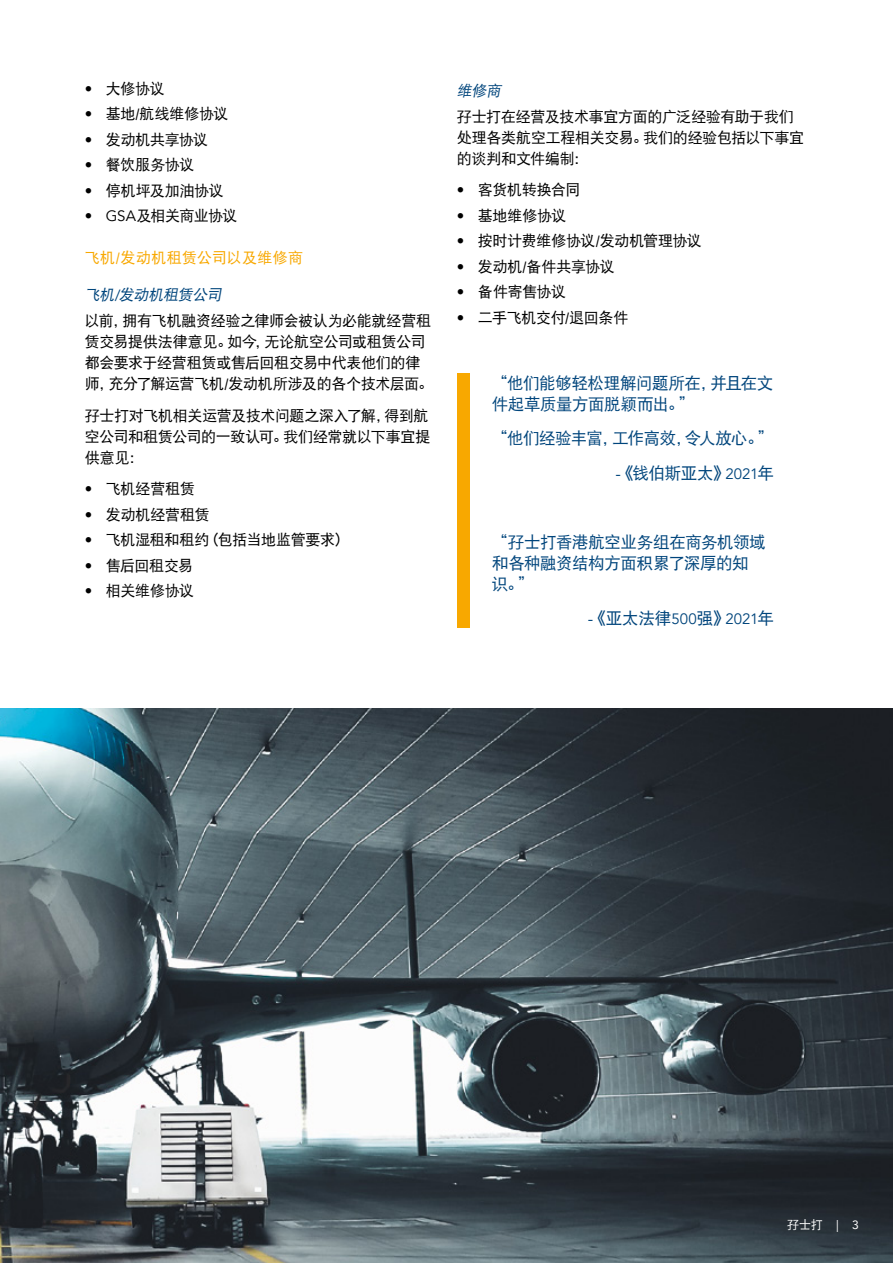
<style>
.page{position:relative;width:893px;height:1263px;background:#fff}
.page>*{position:absolute;margin:0;border:0;box-sizing:border-box;transform-origin:0 0}
.t1{font:16.5px/21px "DFP Hei W5";letter-spacing:-.025em;color:#00457c}
.t2{font:15px/21px "DFP Hei W5";letter-spacing:-.02em;color:#000}
.t3{font:15px "DFP Hei W5";letter-spacing:.02em;color:#f8a800}
.t4{font:15px "DFP Hei W5";letter-spacing:-.04em;color:#000}
.t5{font:italic 15px "DFP Hei W5";color:#00457c}
.t6{font:12px "DFP Hei W5";color:#fff}
.s1{font-family:"Avenir LT Pro"}
.s2{font-family:"DF Hei HK W5"}
.s3{font-style:italic;color:#00457c}
.s4{font-family:"Avenir LT Pro";font-size:15px}
</style>
<div class="page">
<img style="left:0;top:708px;width:893px;height:555px">
<div style="left:457px;top:373px;width:13px;height:254px;background:#f8a800"></div>
<p class="t2" style="left:85px;top:77px;width:82px"><span class="s1">•</span> 大修协议</p>
<p class="t2" style="left:85px;top:103px;width:145px"><span class="s1">•</span> 基地/航线维修协议</p>
<p class="t2" style="left:85px;top:128px;width:125px"><span class="s1">•</span> 发动机共享协议</p>
<p class="t2" style="left:85px;top:154px;width:111px"><span class="s1">•</span> 餐饮服务协议</p>
<p class="t2" style="left:85px;top:179px;width:140px"><span class="s1">•</span> 停机坪及加油协议</p>
<p class="t4" style="left:85px;top:207px;width:154px"><span class="s1">• GSA</span>及相关商业协议</p>
<p class="t3" style="left:85px;top:249px;width:220px">飞机/发动机租赁公司以及维修商</p>
<p class="t5" style="left:85px;top:286px;width:141px">飞机/发动机租赁公司</p>
<p class="t2" style="left:85px;top:310px;width:350px">以前，拥有飞机融资经验之律师会被认为必能就经营租赁交易提供法律意见。如今，无论航空公司或租赁公司都会要求于经营租赁或售后回租交易中代表他们的律师，充分了解运营飞机/发动机所涉及的各个技术层面。</p>
<p class="t2" style="left:85px;top:404px;width:347px"><span class="s2">孖</span>士打对飞机相关运营及技术问题之深入了解，得到航空公司和租赁公司的一致认可。我们经常就以下事宜提供意见：</p>
<p class="t2" style="left:85px;top:478px;width:112px"><span class="s1">•</span> 飞机经营租赁</p>
<p class="t2" style="left:85px;top:503px;width:127px"><span class="s1">•</span> 发动机经营租赁</p>
<p class="t2" style="left:85px;top:529px;width:266px"><span class="s1">•</span> 飞机湿租和租约（包括当地监管要求）</p>
<p class="t2" style="left:85px;top:554px;width:110px"><span class="s1">•</span> 售后回租交易</p>
<p class="t2" style="left:85px;top:580px;width:111px"><span class="s1">•</span> 相关维修协议</p>
<p class="t2" style="left:457px;top:77px;width:338px;line-height:26.2px"><span class="s3">维修商<br></span><span class="s2">孖</span>士打在经营及技术事宜方面的广泛经验有助于我们</p>
<p class="t2" style="left:457px;top:127px;width:349px">处理各类航空工程相关交易。我们的经验包括以下事宜的谈判和文件编制：</p>
<p class="t2" style="left:457px;top:179px;width:125px"><span class="s1">•</span> 客货机转换合同</p>
<p class="t2" style="left:457px;top:205px;width:111px"><span class="s1">•</span> 基地维修协议</p>
<p class="t2" style="left:457px;top:230px;width:247px"><span class="s1">•</span> 按时计费维修协议/发动机管理协议</p>
<p class="t2" style="left:457px;top:256px;width:159px"><span class="s1">•</span> 发动机/备件共享协议</p>
<p class="t2" style="left:457px;top:281px;width:111px"><span class="s1">•</span> 备件寄售协议</p>
<p class="t2" style="left:457px;top:307px;width:173px"><span class="s1">•</span> 二手飞机交付/退回条件</p>
<p class="t1" style="left:492px;top:372px;width:283px">“他们能够轻松理解问题所在，并且在文件起草质量方面脱颖而出。”</p>
<p class="t1" style="left:492px;top:421px;width:283px;line-height:34.5px;text-align:right">“他们经验丰富，工作高效，令人放心。” -《钱伯斯亚太》<span class="s4">2021</span>年</p>
<p class="t1" style="left:492px;top:531px;width:275px">“<span class="s2">孖</span>士打香港航空业务组在商务机领域和各种融资结构方面积累了深厚的知识。”</p>
<p class="t1" style="left:588px;top:608px;width:188px">-《亚太法律<span class="s4">500</span>强》<span class="s4">2021</span>年</p>
<p class="t6" style="left:787px;top:1218px;width:73px"><span class="s2">孖</span>士打 <span class="s1">| 3</span></p>
</div>
